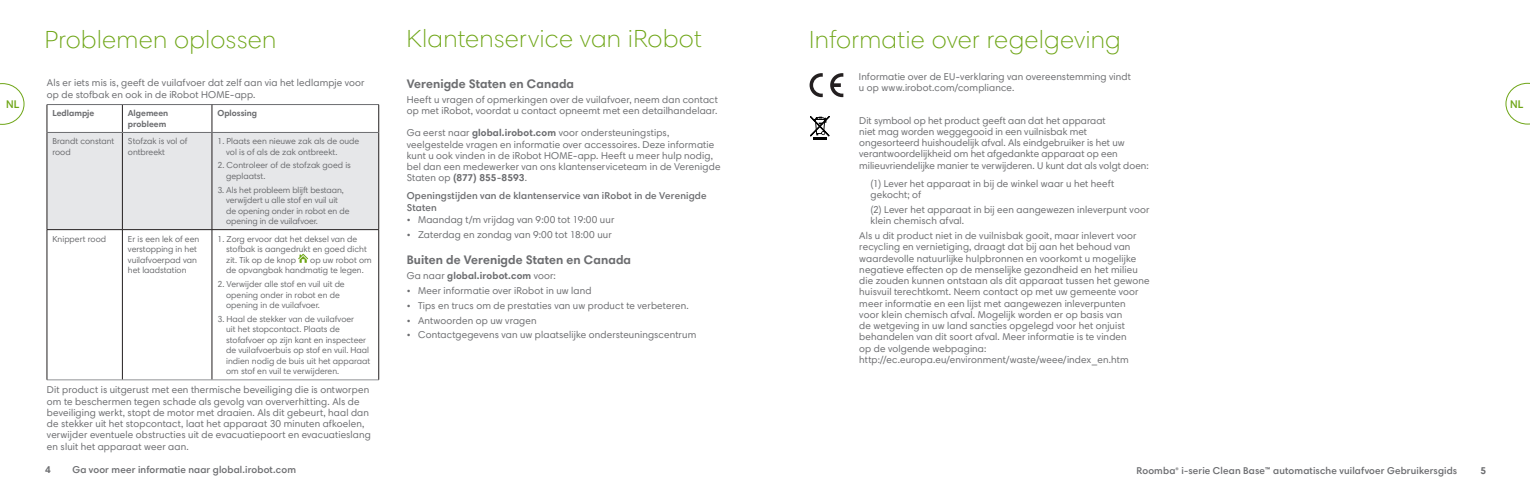
<style>
.page{position:relative;width:1530px;height:495px;background:#fff}
.page>*{position:absolute;margin:0;border:0;box-sizing:border-box;transform-origin:0 0}
._2018_Headline_1{font:300 25px "Harmonia Sans Std";letter-spacing:.03em;color:#6ea516}
._2018_Headline_2{font:700 12.5px "Harmonia Sans Std";letter-spacing:.005em;color:#6c6d70}
.t1{font:600 11.25px "Harmonia Sans Std";color:#6ea516}
._2018_Body_Copy_1{font:10px/11.2px "Harmonia Sans Std";letter-spacing:.01em;color:#6c6d70}
._2018_Body_Copy_Bull{font:10px/11.2px "Harmonia Sans Std";letter-spacing:.015em;color:#6c6d70}
._2018_Body_Copy_Bull-2{font:600 10px/11.2px "Harmonia Sans Std";letter-spacing:.015em;color:#6c6d70}
._2018_Body_Copy_1-2{font:700 10px "Harmonia Sans Std";letter-spacing:.01em;color:#6c6d70}
._2018_Chart_Copy{font:8.75px/10.5px "Harmonia Sans Std";color:#6c6d70}
._2018_Chart_Copy-2{font:700 8.75px/10.5px "Harmonia Sans Std";color:#6c6d70}
.s1{font-weight:700}
.s2{font-weight:400}
</style>
<div class="page">
<svg style="left:1505px;top:83px;width:25px;height:42px"></svg>
<svg style="left:0;top:83px;width:25px;height:42px"></svg>
<div style="left:48px;top:133px;width:331px;height:96px;background:#e6e7e9"></div>
<hr style="left:122px;top:133px;width:1px;height:96px;background:#231f20">
<hr style="left:212px;top:133px;width:1px;height:96px;background:#231f20">
<hr style="left:47px;top:229px;width:75px;height:1px;background:#231f20">
<hr style="left:122px;top:229px;width:90px;height:1px;background:#231f20">
<hr style="left:122px;top:230px;width:1px;height:150px;background:#231f20">
<hr style="left:212px;top:229px;width:167px;height:1px;background:#231f20">
<hr style="left:212px;top:230px;width:1px;height:150px;background:#231f20">
<hr style="left:47px;top:380px;width:75px;height:1px;background:#939598">
<hr style="left:122px;top:380px;width:90px;height:1px;background:#939598">
<hr style="left:212px;top:380px;width:167px;height:1px;background:#939598">
<hr style="left:47px;top:132px;width:1px;height:97px;background:#231f20">
<hr style="left:379px;top:132px;width:1px;height:97px;background:#231f20">
<hr style="left:47px;top:230px;width:1px;height:150px;background:#231f20">
<hr style="left:379px;top:230px;width:1px;height:150px;background:#231f20">
<svg style="left:47px;top:105px;width:1px;height:27px"></svg>
<hr style="left:47px;top:104px;width:75px;height:1px;background:#6c6d70">
<hr style="left:122px;top:104px;width:90px;height:1px;background:#6c6d70">
<hr style="left:212px;top:104px;width:167px;height:1px;background:#6c6d70">
<svg style="left:122px;top:105px;width:1px;height:27px"></svg>
<svg style="left:212px;top:105px;width:1px;height:27px"></svg>
<svg style="left:379px;top:105px;width:1px;height:27px"></svg>
<hr style="left:47px;top:132px;width:75px;height:1px;background:#6c6d70">
<hr style="left:122px;top:132px;width:90px;height:1px;background:#6c6d70">
<hr style="left:212px;top:132px;width:167px;height:1px;background:#6c6d70">
<svg style="left:298px;top:254px;width:10px;height:9px"></svg>
<svg style="left:810px;top:73px;width:13px;height:24px"></svg>
<svg style="left:830px;top:73px;width:13px;height:24px"></svg>
<svg style="left:810px;top:116px;width:20px;height:24px"></svg>
<p class="_2018_Headline_1" style="left:45px;top:25px;width:233px">Problemen oplossen</p>
<p class="_2018_Headline_1" style="left:407px;top:24px;width:296px">Klantenservice van iRobot</p>
<p class="_2018_Body_Copy_1" style="left:47px;top:77px;width:319px">Als er iets mis is, geeft de vuilafvoer dat zelf aan via het ledlampje voor op de stofbak en ook in de iRobot HOME-app.</p>
<p class="_2018_Headline_1" style="left:810px;top:25px;width:312px">Informatie over regelgeving</p>
<p class="_2018_Body_Copy_Bull" style="left:859px;top:71px;width:274px">Informatie over de EU-verklaring van overeenstemming vindt u op www.irobot.com/compliance.</p>
<p class="_2018_Body_Copy_1" style="left:859px;top:114px;width:291px">Dit symbool op het product geeft aan dat het apparaat<br>niet mag worden weggegooid in een vuilnisbak met ongesorteerd huishoudelijk afval. Als eindgebruiker is het uw verantwoordelijkheid om het afgedankte apparaat op een milieuvriendelijke manier te verwijderen. U kunt dat als volgt doen:</p>
<p class="_2018_Body_Copy_Bull" style="left:871px;top:178px;width:245px">(1) Lever het apparaat in bij de winkel waar u het heeft gekocht; of</p>
<p class="_2018_Body_Copy_Bull" style="left:871px;top:204px;width:280px">(2) Lever het apparaat in bij een aangewezen inleverpunt voor klein chemisch afval.</p>
<p class="_2018_Body_Copy_1" style="left:859px;top:230px;width:292px">Als u dit product niet in de vuilnisbak gooit, maar inlevert voor recycling en vernietiging, draagt dat bij aan het behoud van waardevolle natuurlijke hulpbronnen en voorkomt u mogelijke negatieve effecten op de menselijke gezondheid en het milieu die zouden kunnen ontstaan als dit apparaat tussen het gewone huisvuil terechtkomt. Neem contact op met uw gemeente voor meer informatie en een lijst met aangewezen inleverpunten<br>voor klein chemisch afval. Mogelijk worden er op basis van<br>de wetgeving in uw land sancties opgelegd voor het onjuist behandelen van dit soort afval. Meer informatie is te vinden<br>op de volgende webpagina: http://ec.europa.eu/environment/waste/weee/index_en.htm</p>
<p class="_2018_Headline_2" style="left:407px;top:76px;width:169px">Verenigde Staten en Canada</p>
<p class="_2018_Body_Copy_1" style="left:407px;top:94px;width:313px">Heeft u vragen of opmerkingen over de vuilafvoer, neem dan contact op met iRobot, voordat u contact opneemt met een detailhandelaar.</p>
<p class="_2018_Body_Copy_1" style="left:407px;top:127px;width:315px">Ga eerst naar <span class="s1">global.irobot.com</span> voor ondersteuningstips, veelgestelde vragen en informatie over accessoires. Deze informatie kunt u ook vinden in de iRobot HOME-app. Heeft u meer hulp nodig, bel dan een medewerker van ons klantenserviceteam in de Verenigde Staten op <span class="s1">(877) 855-8593</span>.</p>
<p class="_2018_Body_Copy_Bull-2" style="left:407px;top:190px;width:301px">Openingstijden van de klantenservice van iRobot in de Verenigde<br>Staten</p>
<p class="_2018_Body_Copy_1" style="left:407px;top:214px;width:209px">• Maandag t/m vrijdag van 9:00 tot 19:00 uur</p>
<p class="_2018_Body_Copy_1" style="left:407px;top:229px;width:207px">• Zaterdag en zondag van 9:00 tot 18:00 uur</p>
<p class="_2018_Headline_2" style="left:407px;top:252px;width:226px">Buiten de Verenigde Staten en Canada</p>
<p class="_2018_Body_Copy_1-2" style="left:407px;top:269px;width:151px"><span class="s2">Ga naar</span> global.irobot.com <span class="s2">voor:</span></p>
<p class="_2018_Body_Copy_1" style="left:407px;top:285px;width:186px">• Meer informatie over iRobot in uw land</p>
<p class="_2018_Body_Copy_1" style="left:407px;top:300px;width:283px">• Tips en trucs om de prestaties van uw product te verbeteren.</p>
<p class="_2018_Body_Copy_1" style="left:407px;top:314px;width:131px">• Antwoorden op uw vragen</p>
<p class="_2018_Body_Copy_1" style="left:407px;top:329px;width:291px">• Contactgegevens van uw plaatselijke ondersteuningscentrum</p>
<p class="t1" style="left:6px;top:97px;width:15px">NL</p>
<p class="t1" style="left:1510px;top:97px;width:15px">NL</p>
<p class="_2018_Chart_Copy-2" style="left:52px;top:108px;width:43px">Ledlampje</p>
<p class="_2018_Chart_Copy-2" style="left:128px;top:108px;width:42px">Algemeen probleem</p>
<p class="_2018_Chart_Copy-2" style="left:217px;top:108px;width:41px">Oplossing</p>
<p class="_2018_Chart_Copy" style="left:52px;top:136px;width:63px">Brandt constant rood</p>
<p class="_2018_Chart_Copy" style="left:128px;top:136px;width:61px">Stofzak is vol of ontbreekt</p>
<p class="_2018_Chart_Copy" style="left:226px;top:136px;width:135px;text-indent:-9px">1. Plaats een nieuwe zak als de oude vol is of als de zak ontbreekt.</p>
<p class="_2018_Chart_Copy" style="left:226px;top:160px;width:126px;text-indent:-9px">2. Controleer of de stofzak goed is geplaatst.</p>
<p class="_2018_Chart_Copy" style="left:226px;top:184px;width:125px;text-indent:-9px">3. Als het probleem blijft bestaan, verwijdert u alle stof en vuil uit de opening onder in robot en de opening in de vuilafvoer.</p>
<p class="_2018_Chart_Copy" style="left:52px;top:233px;width:55px">Knippert rood</p>
<p class="_2018_Chart_Copy" style="left:128px;top:233px;width:73px">Er is een lek of een verstopping in het vuilafvoerpad van het laadstation</p>
<p class="_2018_Chart_Copy" style="left:226px;top:233px;width:142px;text-indent:-9px">1. Zorg ervoor dat het deksel van de stofbak is aangedrukt en goed dicht zit. Tik op de knop</p>
<p class="_2018_Chart_Copy" style="left:226px;top:255px;width:147px;text-indent:84px">op uw robot om de opvangbak handmatig te legen.</p>
<p class="_2018_Chart_Copy" style="left:226px;top:279px;width:120px;text-indent:-9px">2. Verwijder alle stof en vuil uit de opening onder in robot en de opening in de vuilafvoer.</p>
<p class="_2018_Chart_Copy" style="left:226px;top:314px;width:146px;text-indent:-9px">3. Haal de stekker van de vuilafvoer<br>uit het stopcontact. Plaats de stofafvoer op zijn kant en inspecteer de vuilafvoerbuis op stof en vuil. Haal indien nodig de buis uit het apparaat om stof en vuil te verwijderen.</p>
<p class="_2018_Body_Copy_1" style="left:47px;top:384px;width:325px">Dit product is uitgerust met een thermische beveiliging die is ontworpen om te beschermen tegen schade als gevolg van oververhitting. Als de beveiliging werkt, stopt de motor met draaien. Als dit gebeurt, haal dan de stekker uit het stopcontact, laat het apparaat 30 minuten afkoelen, verwijder eventuele obstructies uit de evacuatiepoort en evacuatieslang en sluit het apparaat weer aan.</p>
<p class="_2018_Body_Copy_1-2" style="left:45px;top:464px;width:7px">4</p>
<p class="_2018_Body_Copy_Bull-2" style="left:72px;top:464px;width:225px">Ga voor meer informatie naar global.irobot.com</p>
<p class="_2018_Body_Copy_Bull-2" style="left:1137px;top:465px;width:322px">Roomba<sup>®</sup> i-serie Clean Base™ automatische vuilafvoer Gebruikersgids</p>
<p class="_2018_Body_Copy_1-2" style="left:1481px;top:465px;width:7px">5</p>
</div>
